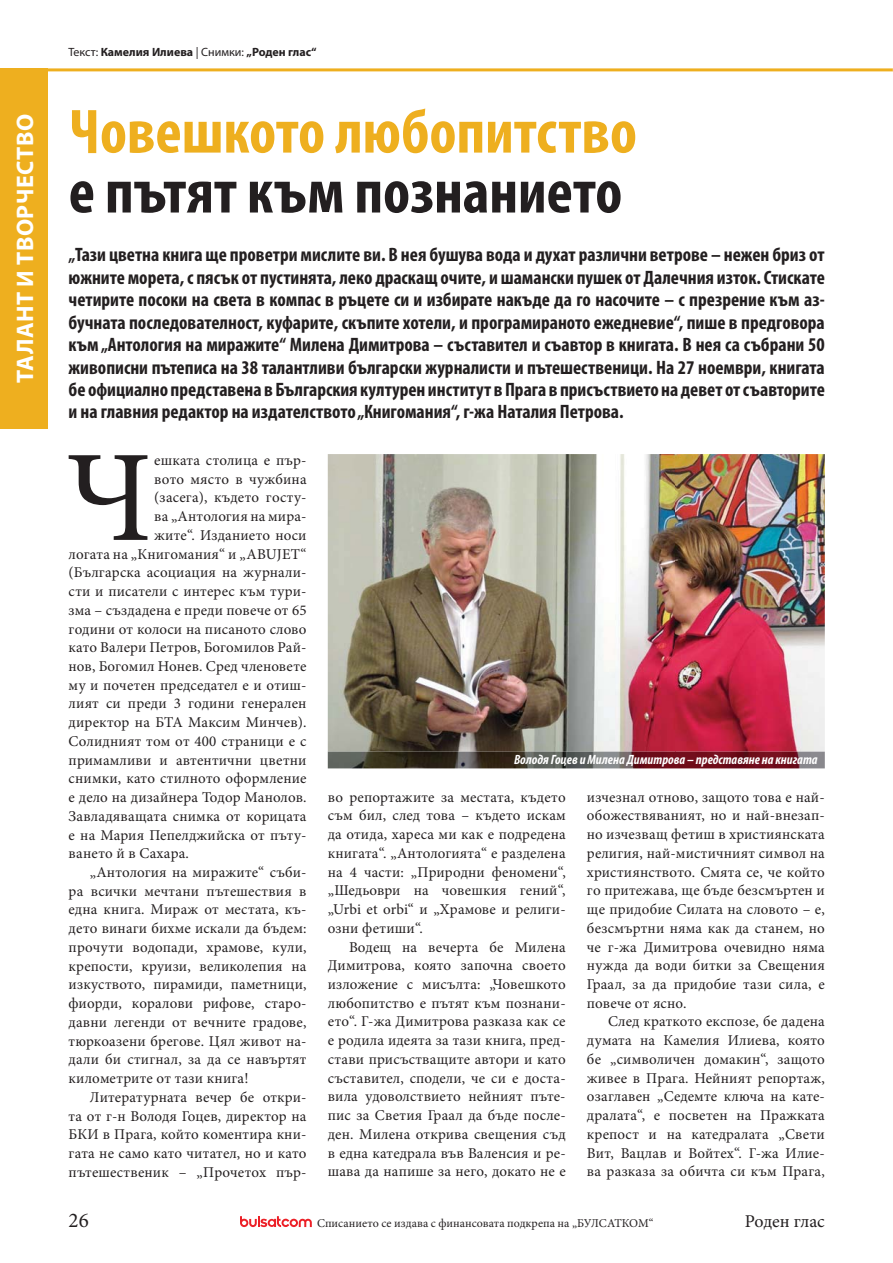
<style>
.page{position:relative;width:893px;height:1263px;background:#fff}
.page>*{position:absolute;margin:0;border:0;box-sizing:border-box;transform-origin:0 0}
.t1{font:130.2px "Minion Pro";color:#231f20}
.t2{font:700 condensed 63px "Myriad Pro";color:#eeaf1f}
.t3{font:700 condensed 63px "Myriad Pro";color:#231f20}
.t4{font:700 24px "Myriad Pro";letter-spacing:.02em;color:#fff}
.t5{font:21px "Minion Pro";color:#231f20}
.t6{font:700 condensed 19.5px/22.5px "Myriad Pro";color:#231f20;text-align:justify}
.t7{font:18px "Minion Pro";letter-spacing:-.005em;color:#231f20}
.t8{font:15px/18.8px "Minion Pro";letter-spacing:.01em;color:#231f20;text-align:justify}
.t9{font:italic 700 condensed 13.5px "Myriad Pro";color:#fff}
.t10{font:12px "Minion Pro";color:#231f20}
.t11{font:700 12px "Myriad Pro";color:#231f20}
.s1{font-weight:400}
</style>
<div class="page">
<svg style="left:240px;top:1216px;width:72px;height:11px"></svg>
<hr style="left:0;top:68px;width:892px;height:3px;background:#eeaf1f">
<div style="left:0;top:68px;width:47px;height:361px;background:#eeaf1f"></div>
<img style="left:328px;top:454px;width:497px;height:298px">
<img style="left:328px;top:752px;width:497px;height:16px">
<p class="t11" style="left:69px;top:45px;width:249px"><span class="s1">Текст:</span> Камелия Илиева <span class="s1">| Снимки:</span> „Роден глас“</p>
<h3 class="t4" style="left:11px;top:383px;width:270px;rotate:-90deg">ТАЛАНТ И ТВОРЧЕСТВО</h3>
<h2 class="t2" style="left:69px;top:94px;width:570px">Човешкото любопитство</h2>
<h2 class="t3" style="left:69px;top:154px;width:555px">е пътят към познанието</h2>
<p class="t6" style="left:69px;top:243px;width:758px">„Тази цветна книга ще проветри мислите ви. В нея бушува вода и духат различни ветрове – нежен бриз от южните морета, с пясък от пустинята, леко драскащ очите, и шамански пушек от Далечния изток. Стискате четирите посоки на света в компас в ръцете си и избирате накъде да го насочите – с презрение към аз&shy;бучната последователност, куфарите, скъпите хотели, и програмираното ежедневие“, пише в предговора към „Антология на миражите“ Милена Димитрова – съставител и съавтор в книгата. В нея са събрани 50 живописни пътеписа на 38 талантливи български журналисти и пътешественици. На 27 ноември, книгата бе официално представена в Българския културен институт в Прага в присъствието на девет от съавторите и на главния редактор на издателството „Книгомания“, г-жа Наталия Петрова.</p>
<h1 class="t1" style="left:66px;top:419px;width:88px">Ч</h1>
<p class="t8" style="left:154px;top:450px;width:154px">ешката столица е пър-</p>
<p class="t8" style="left:154px;top:469px;width:154px">вото място в чужбина</p>
<p class="t8" style="left:154px;top:488px;width:154px">(засега), където госту-</p>
<p class="t8" style="left:154px;top:507px;width:154px">ва „Антология на мира-</p>
<p class="t8" style="left:154px;top:525px;width:154px">жите“. Изданието носи</p>
<p class="t8" style="left:69px;top:544px;width:239px">логата на „Книгомания“ и „ABUJET“</p>
<p class="t8" style="left:69px;top:563px;width:239px">(Българска асоциация на журнали-</p>
<p class="t8" style="left:69px;top:582px;width:239px">сти и писатели с интерес към тури-</p>
<p class="t8" style="left:69px;top:600px;width:239px">зма – създадена е преди повече от 65</p>
<p class="t8" style="left:69px;top:619px;width:239px">години от колоси на писаното слово</p>
<p class="t8" style="left:69px;top:638px;width:239px">като Валери Петров, Богомилов Рай-</p>
<p class="t8" style="left:69px;top:656px;width:239px">нов, Богомил Нонев. Сред членовете</p>
<p class="t8" style="left:69px;top:675px;width:239px">му и почетен председател е и отиш-</p>
<p class="t8" style="left:69px;top:694px;width:239px">лият си преди 3 години генерален</p>
<p class="t8" style="left:69px;top:713px;width:239px">директор на БТА Максим Минчев).</p>
<p class="t8" style="left:69px;top:731px;width:239px">Солидният том от 400 страници е с</p>
<p class="t8" style="left:69px;top:750px;width:239px">примамливи и автентични цветни</p>
<p class="t8" style="left:69px;top:769px;width:239px">снимки, като стилното оформление</p>
<p class="t8" style="left:69px;top:788px;width:239px">е дело на дизайнера Тодор Манолов.</p>
<p class="t8" style="left:69px;top:806px;width:239px">Завладяващата снимка от корицата</p>
<p class="t8" style="left:69px;top:825px;width:239px">е на Мария Пепелджийска от пъту-</p>
<p class="t8" style="left:69px;top:844px;width:122px">ването й в Сахара.</p>
<p class="t8" style="left:90px;top:862px;width:218px">„Антология на миражите“ съби-</p>
<p class="t8" style="left:69px;top:881px;width:239px">ра всички мечтани пътешествия в</p>
<p class="t8" style="left:69px;top:900px;width:239px">една книга. Мираж от местата, къ-</p>
<p class="t8" style="left:69px;top:919px;width:239px">дето винаги бихме искали да бъдем:</p>
<p class="t8" style="left:69px;top:937px;width:239px">прочути водопади, храмове, кули,</p>
<p class="t8" style="left:69px;top:956px;width:239px">крепости, круизи, великолепия на</p>
<p class="t8" style="left:69px;top:975px;width:239px">изкуството, пирамиди, паметници,</p>
<p class="t8" style="left:69px;top:994px;width:239px">фиорди, коралови рифове, старо-</p>
<p class="t8" style="left:69px;top:1012px;width:239px">давни легенди от вечните градове,</p>
<p class="t8" style="left:69px;top:1031px;width:239px">тюркоазени брегове. Цял живот на-</p>
<p class="t8" style="left:69px;top:1050px;width:239px">дали би стигнал, за да се навъртят</p>
<p class="t8" style="left:69px;top:1069px;width:181px">километрите от тази книга!</p>
<p class="t8" style="left:90px;top:1087px;width:218px">Литературната вечер бе откри-</p>
<p class="t8" style="left:69px;top:1106px;width:239px">та от г-н Володя Гоцев, директор на</p>
<p class="t8" style="left:69px;top:1125px;width:239px">БКИ в Прага, който коментира кни-</p>
<p class="t8" style="left:69px;top:1143px;width:239px">гата не само като читател, но и като</p>
<p class="t8" style="left:69px;top:1162px;width:239px">пътешественик – „Прочетох пър-</p>
<p class="t9" style="left:514px;top:751px;width:305px">Володя Гоцев и Милена Димитрова – представяне на книгата</p>
<p class="t8" style="left:587px;top:787px;width:240px">изчезнал отново, защото това е най&shy;обожествяваният, но и най-внезап&shy;но изчезващ фетиш в християнската религия, най-мистичният символ на християнството. Смята се, че който го притежава, ще бъде безсмъртен и ще придобие Силата на словото – е, безсмъртни няма как да станем, но че г-жа Димитрова очевидно няма нужда да води битки за Свещения Граал, за да придобие тази сила, е повече от ясно.</p>
<p class="t8" style="left:587px;top:1012px;width:239px;text-indent:21px">След краткото експозе, бе дадена думата на Камелия Илиева, която бе „символичен домакин“, защото живее в Прага. Нейният репортаж, озаглавен „Седемте ключа на кате&shy;дралата“, е посветен на Пражката крепост и на катедралата „Свети Вит, Вацлав и Войтех“. Г-жа Илие&shy;ва разказа за обичта си към Прага,</p>
<p class="t8" style="left:328px;top:787px;width:239px">во репортажите за местата, където съм бил, след това – където искам да отида, хареса ми как е подредена книгата“. „Антологията“ е разделена на 4 части: „Природни феномени“, „Шедьоври на човешкия гений“, „Urbi et orbi“ и „Храмове и религи&shy;озни фетиши“.</p>
<p class="t8" style="left:328px;top:937px;width:239px;text-indent:21px">Водещ на вечерта бе Милена Димитрова, която започна своето изложение с мисълта: „Човешкото любопитство е пътят към познани&shy;ето“. Г-жа Димитрова разказа как се е родила идеята за тази книга, пред&shy;стави присъстващите автори и като съставител, сподели, че си е доста&shy;вила удоволствието нейният пъте&shy;пис за Светия Граал да бъде после&shy;ден. Милена открива свещения съд в една катедрала във Валенсия и ре&shy;шава да напише за него, докато не е</p>
<h3 class="t5" style="left:69px;top:1208px;width:22px">26</h3>
<p class="t10" style="left:317px;top:1216px;width:338px">Списанието се издава с финансовата подкрепа на „БУЛСАТКОМ“</p>
<p class="t7" style="left:745px;top:1210px;width:81px">Роден глас</p>
</div>
